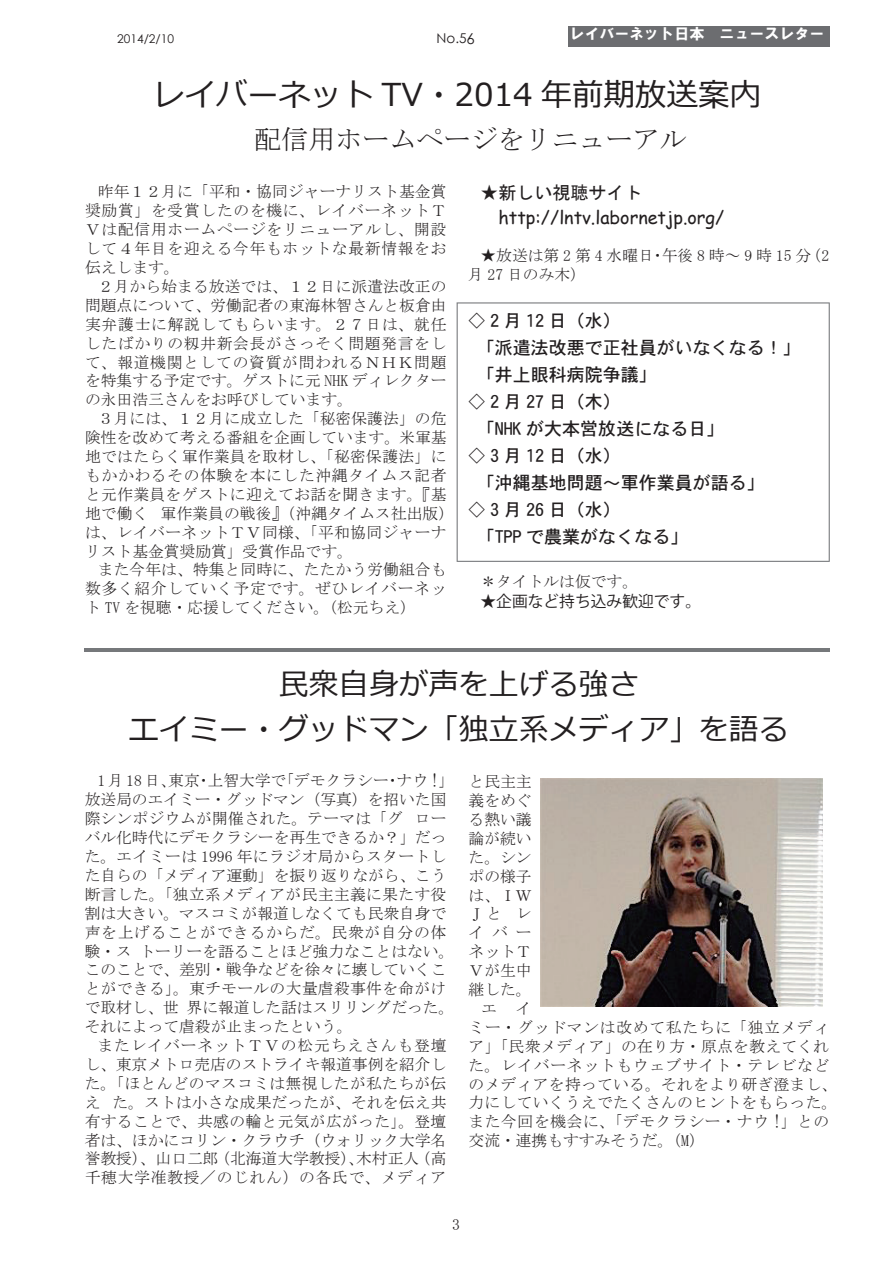
<style>
.page{position:relative;width:893px;height:1263px;background:#fff}
.page>*{position:absolute;margin:0;border:0;box-sizing:border-box;transform-origin:0 0}
.t1{font:31.5px "Meiryo";color:#231f20}
.t2{font:30px/45px "Meiryo";color:#231f20;text-align:center}
.t3{font:27px "MS Mincho";color:#231f20}
.t4{font:18px/27px "DFHS Gothic W5 WIN RKSJ H";color:#231f20}
.t5{font:18px "Comic Sans MS";color:#231f20}
.t6{font:18px "MS Gothic";color:#231f20}
.t7{font:15.75px/18.9px "MS Mincho";letter-spacing:.01em;color:#231f20;text-align:justify}
.t8{font:15.75px "MS Mincho";letter-spacing:.05em;color:#231f20}
.t9{font:15.75px "MS Mincho";letter-spacing:.04em;color:#231f20}
.t10{font:15.75px "Koz Go Pro";color:#231f20}
.t11{font:15px "HGS Soei Kakugothic UB";color:#fff}
.t12{font:13.5px "Century Gothic";color:#231f20}
.t13{font:12px "Century Gothic";color:#231f20}
.s1{font-size:15px}
</style>
<div class="page">
<div style="left:568px;top:26px;width:262px;height:20px;background:#6c6d70"></div>
<hr style="left:84px;top:648px;width:746px;height:3px;background:#76787b">
<svg style="left:457px;top:302px;width:373px;height:260px"></svg>
<img style="left:540px;top:778px;width:283px;height:229px">
<p class="t13" style="left:117px;top:31px;width:59px">2014/2/10</p>
<p class="t12" style="left:436px;top:29px;width:40px">No.5<span class="s1">6</span></p>
<p class="t11" style="left:569px;top:26px;width:256px">レイバーネット日本　ニュースレター</p>
<h1 class="t1" style="left:153px;top:73px;width:610px">レイバーネット TV・2014 年前期放送案内</h1>
<h3 class="t3" style="left:228px;top:126px;width:460px">　配信用ホームページをリニューアル</h3>
<p class="t7" style="left:85px;top:182px;width:363px;text-indent:13px">昨年１２月に「平和・協同ジャーナリスト基金賞奨励賞」を受賞したのを機に、レイバーネットＴＶは配信用ホームページをリニューアルし、開設して４年目を迎える今年もホットな最新情報をお伝えします。</p>
<p class="t7" style="left:85px;top:277px;width:363px;text-indent:13px">２月から始まる放送では、１２日に派遣法改正の問題点について、労働記者の東海林智さんと板倉由実弁護士に解説してもらいます。２７日は、就任したばかりの籾井新会長がさっそく問題発言をして、報道機関としての資質が問われるＮＨＫ問題を特集する予定です。ゲストに元 NHK ディレクターの永田浩三さんをお呼びしています。</p>
<p class="t7" style="left:85px;top:409px;width:371px;text-align:left;text-indent:13px">３月には、１２月に成立した「秘密保護法」の危険性を改めて考える番組を企画しています。米軍基地ではたらく軍作業員を取材し、「秘密保護法」にもかかわるその体験を本にした沖縄タイムス記者と元作業員をゲストに迎えてお話を聞きます。『基地で働く 軍作業員の戦後』（沖縄タイムス社出版）は、レイバーネットＴＶ同様、「平和協同ジャーナリスト基金賞奨励賞」受賞作品です。</p>
<p class="t7" style="left:85px;top:560px;width:363px;text-indent:13px">また今年は、特集と同時に、たたかう労働組合も数多く紹介していく予定です。ぜひレイバーネット TV を視聴・応援してください。（松元ちえ）</p>
<p class="t6" style="left:481px;top:184px;width:163px">★新しい視聴サイト</p>
<p class="t5" style="left:499px;top:204px;width:227px">http://lntv.labornetjp.org/</p>
<p class="t7" style="left:468px;top:245px;width:363px;text-indent:13px">★放送は第 2 第 4 水曜日・午後 8 時～ 9 時 15 分（2月 27 日のみ木）</p>
<p class="t4" style="left:468px;top:307px;width:334px">◇ 2 月 12 日（水）<br>　「派遣法改悪で正社員がいなくなる！」　「井上眼科病院争議」<br>◇ 2 月 27 日（木）<br>　「NHK が大本営放送になる日」<br>◇ 3 月 12 日（水）<br>　「沖縄基地問題～軍作業員が語る」<br>◇ 3 月 26 日（水）<br>　「TPP で農業がなくなる」</p>
<p class="t7" style="left:481px;top:572px;width:159px">＊タイトルは仮です。</p>
<p class="t10" style="left:481px;top:591px;width:222px">★企画など持ち込み歓迎です。</p>
<h2 class="t2" style="left:129px;top:663px;width:661px">民衆自身が声を上げる強さ<br>エイミー・グッドマン「独立系メディア」を語る</h2>
<p class="t7" style="left:85px;top:771px;width:371px;text-align:left;text-indent:13px">1 月 18 日、東京・上智大学で「デモクラシー・ナウ !」放送局のエイミー・グッドマン（写真）を招いた国際シンポジウムが開催された。テーマは「グ ローバル化時代にデモクラシーを再生できるか？」だった。エイミーは 1996 年にラジオ局からスタートした自らの「メディア運動」を振り返りながら、こう断言した。「独立系メディアが民主主義に果たす役割は大きい。マスコミが報道しなくても民衆自身で声を上げることができるからだ。民衆が自分の体験・ス トーリーを語ることほど強力なことはない。このことで、差別・戦争などを徐々に壊していくことができる」。東チモールの大量虐殺事件を命がけで取材し、世 界に報道した話はスリリングだった。それによって虐殺が止まったという。</p>
<p class="t7" style="left:85px;top:1036px;width:363px;text-indent:13px">またレイバーネットＴＶの松元ちえさんも登壇し、東京メトロ売店のストライキ報道事例を紹介した。「ほとんどのマスコミは無視したが私たちが伝え た。ストは小さな成果だったが、それを伝え共有することで、共感の輪と元気が広がった」。登壇者は、ほかにコリン・クラウチ（ウォリック大学名誉教授）、山口二郎（北海道大学教授）、木村正人（高千穂大学准教授／のじれん）の各氏で、メディア</p>
<p class="t7" style="left:469px;top:772px;width:64px">と民主主</p>
<p class="t7" style="left:469px;top:791px;width:64px">義をめぐ</p>
<p class="t7" style="left:469px;top:810px;width:64px">る熱い議</p>
<p class="t7" style="left:469px;top:829px;width:64px">論が続い</p>
<p class="t7" style="left:469px;top:848px;width:64px">た。シン</p>
<p class="t7" style="left:469px;top:866px;width:64px">ポの様子</p>
<p class="t7" style="left:469px;top:885px;width:64px">は、ＩＷ</p>
<p class="t7" style="left:469px;top:904px;width:64px">Ｊと レ</p>
<p class="t7" style="left:469px;top:923px;width:64px">イバー</p>
<p class="t7" style="left:469px;top:942px;width:64px">ネットＴ</p>
<p class="t7" style="left:469px;top:961px;width:64px">Ｖが生中</p>
<p class="t7" style="left:469px;top:980px;width:64px">継した。</p>
<p class="t7" style="left:481px;top:999px;width:52px">エ イ</p>
<p class="t8" style="left:469px;top:1019px;width:362px">ミー・グッドマンは改めて私たちに「独立メディ</p>
<p class="t7" style="left:469px;top:1037px;width:362px">ア」「民衆メディア」の在り方・原点を教えてくれ</p>
<p class="t8" style="left:469px;top:1057px;width:362px">た。レイバーネットもウェブサイト・テレビなど</p>
<p class="t7" style="left:469px;top:1074px;width:370px">のメディアを持っている。それをより研ぎ澄まし、</p>
<p class="t7" style="left:469px;top:1093px;width:370px">力にしていくうえでたくさんのヒントをもらった。</p>
<p class="t9" style="left:469px;top:1114px;width:362px">また今回を機会に、「デモクラシー・ナウ !」との</p>
<p class="t7" style="left:469px;top:1131px;width:238px">交流・連携もすすみそうだ。（M）</p>
<p class="t7" style="left:452px;top:1214px;width:9px">3</p>
</div>
